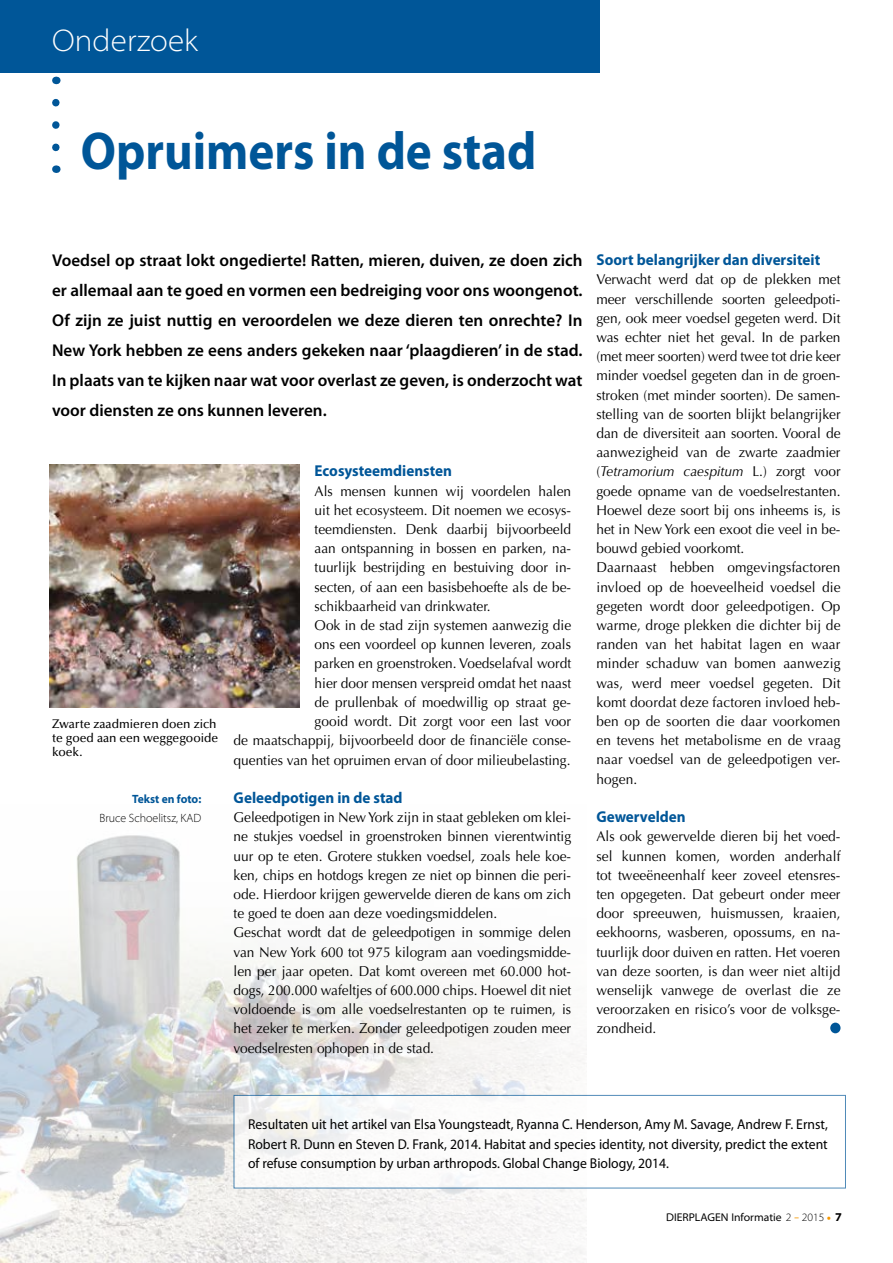
<style>
.page{position:relative;width:893px;height:1263px;background:#fff}
.page>*{position:absolute;margin:0;border:0;box-sizing:border-box;transform-origin:0 0}
.t1{font:700 53.4px "Myriad Pro";color:#005698;scale:.92 1}
.t2{font:300 semi-expanded 31.5px "Myriad Pro";letter-spacing:.005em;color:#fff;scale:.95 1}
.t3{font:600 17.1px/30px "Myriad Pro";color:#000;text-align:justify}
.t4{font:700 15.75px "Myriad Pro";color:#005698;scale:.96 1}
.t5{font:14.25px/19.2px "Optima LT Std";color:#000;scale:.96 1}
.t6{font:14.25px/19.2px "Myriad Pro";color:#000;text-align:justify;scale:.96 1}
.t7{font:500 12.6px/14.1px "Optima LT Std";color:#000;scale:.96 1}
.t8{font:300 semi-expanded 12px "Myriad Pro";color:#000;scale:.9 1}
.t9{font:700 semi-expanded 12px "Myriad Pro";color:#005698;scale:.9 1}
.t10{font:semi-expanded 11.25px "Myriad Pro";color:#000;scale:.95 1}
.s1{font-style:italic}
.s2{font-weight:300}
.s3{font-weight:300;font-size:18px;color:#f59700}
.s4{font-weight:700;font-size:12px}
</style>
<div class="page">
<svg style="left:52px;top:103px;width:8px;height:49px"></svg>
<div style="left:0;top:0;width:600px;height:72px;background:#005698"></div>
<img style="left:0;top:835px;width:587px;height:428px">
<div style="left:234px;top:1095px;width:612px;height:93px;background:#fff"></div>
<div style="left:830px;top:1022px;width:10px;height:11px;background:#005698;border-radius:50%"></div>
<img style="left:50px;top:465px;width:249px;height:242px">
<h2 class="t2" style="left:52px;top:23px;width:155px">Onderzoek</h2>
<h1 class="t1" style="left:81px;top:116px;width:497px">Opruimers in de stad</h1>
<p class="t3" style="left:52px;top:244px;width:532px">Voedsel op straat lokt ongedierte! Ratten, mieren, duiven, ze doen zich er allemaal aan te goed en vormen een bedreiging voor ons woongenot.<br>Of zijn ze juist nuttig en veroordelen we deze dieren ten onrechte? In New York hebben ze eens anders gekeken naar ‘plaagdieren’ in de stad.<br>In plaats van te kijken naar wat voor overlast ze geven, is onderzocht wat voor diensten ze ons kunnen leveren.</p>
<p class="t7" style="left:52px;top:717px;width:175px">Zwarte zaadmieren doen zich te goed aan een weggegooide koek.</p>
<p class="t9" style="left:132px;top:792px;width:78px">Tekst en foto:</p>
<p class="t8" style="left:100px;top:811px;width:115px">Bruce Schoelitsz, KAD</p>
<p class="t4" style="left:315px;top:461px;width:145px">Ecosysteemdiensten</p>
<p class="t5" style="left:315px;top:481px;width:269px">Als mensen kunnen wij voordelen halen</p>
<p class="t5" style="left:315px;top:501px;width:269px">uit het ecosysteem. Dit noemen we ecosys-</p>
<p class="t5" style="left:315px;top:520px;width:269px">teemdiensten. Denk daarbij bijvoorbeeld</p>
<p class="t5" style="left:315px;top:539px;width:269px">aan ontspanning in bossen en parken, na-</p>
<p class="t5" style="left:315px;top:558px;width:269px">tuurlijk bestrijding en bestuiving door in-</p>
<p class="t5" style="left:315px;top:577px;width:269px">secten, of aan een basisbehoefte als de be-</p>
<p class="t5" style="left:315px;top:597px;width:185px">schikbaarheid van drinkwater.</p>
<p class="t5" style="left:315px;top:616px;width:269px">Ook in de stad zijn systemen aanwezig die</p>
<p class="t5" style="left:315px;top:635px;width:269px">ons een voordeel op kunnen leveren, zoals</p>
<p class="t5" style="left:315px;top:654px;width:269px">parken en groenstroken. Voedselafval wordt</p>
<p class="t5" style="left:315px;top:673px;width:269px">hier door mensen verspreid omdat het naast</p>
<p class="t5" style="left:315px;top:693px;width:269px">de prullenbak of moedwillig op straat ge-</p>
<p class="t5" style="left:315px;top:712px;width:269px">gooid wordt. Dit zorgt voor een last voor</p>
<p class="t5" style="left:234px;top:731px;width:353px">de maatschappij, bijvoorbeeld door de financiële conse-</p>
<p class="t5" style="left:234px;top:750px;width:352px">quenties van het opruimen ervan of door milieubelasting.</p>
<p class="t4" style="left:234px;top:787px;width:178px">Geleedpotigen in de stad</p>
<p class="t5" style="left:234px;top:808px;width:353px">Geleedpotigen in New York zijn in staat gebleken om klei&shy;ne stukjes voedsel in groenstroken binnen vierentwintig uur op te eten. Grotere stukken voedsel, zoals hele koe&shy;ken, chips en hotdogs kregen ze niet op binnen die peri&shy;ode. Hierdoor krijgen gewervelde dieren de kans om zich te goed te doen aan deze voedingsmiddelen.<br>Geschat wordt dat de geleedpotigen in sommige delen van New York 600 tot 975 kilogram aan voedingsmidde&shy;len per jaar opeten. Dat komt overeen met 60.000 hot&shy;dogs, 200.000 wafeltjes of 600.000 chips. Hoewel dit niet voldoende is om alle voedselrestanten op te ruimen, is het zeker te merken. Zonder geleedpotigen zouden meer voedselresten ophopen in de stad.</p>
<p class="t4" style="left:596px;top:250px;width:235px">Soort belangrijker dan diversiteit</p>
<p class="t5" style="left:596px;top:270px;width:256px">Verwacht werd dat op de plekken met meer verschillende soorten geleedpoti&shy;gen, ook meer voedsel gegeten werd. Dit was echter niet het geval. In de parken (met meer soorten) werd twee tot drie keer minder voedsel gegeten dan in de groen&shy;stroken (met minder soorten). De samen&shy;stelling van de soorten blijkt belangrijker dan de diversiteit aan soorten. Vooral de aanwezigheid van de zwarte zaadmier (<span class="s1">Tetramorium caespitum</span> L.) zorgt voor goede opname van de voedselrestanten.<br>Hoewel deze soort bij ons inheems is, is het in New York een exoot die veel in be&shy;bouwd gebied voorkomt.<br>Daarnaast hebben omgevingsfactoren invloed op de hoeveelheid voedsel die gegeten wordt door geleedpotigen. Op warme, droge plekken die dichter bij de randen van het habitat lagen en waar minder schaduw van bomen aanwezig was, werd meer voedsel gegeten. Dit komt doordat deze factoren invloed heb&shy;ben op de soorten die daar voorkomen en tevens het metabolisme en de vraag naar voedsel van de geleedpotigen ver&shy;hogen.</p>
<p class="t4" style="left:596px;top:806px;width:95px">Gewervelden</p>
<p class="t5" style="left:596px;top:827px;width:256px;text-align:justify">Als ook gewervelde dieren bij het voed&shy;sel kunnen komen, worden anderhalf tot tweeëneenhalf keer zoveel etensres&shy;ten opgegeten. Dat gebeurt onder meer door spreeuwen, huismussen, kraaien, eekhoorns, wasberen, opossums, en na&shy;tuurlijk door duiven en ratten. Het voeren van deze soorten, is dan weer niet altijd wenselijk vanwege de overlast die ze veroorzaken en risico’s voor de volksge&shy;zondheid.</p>
<p class="t6" style="left:248px;top:1115px;width:605px">Resultaten uit het artikel van Elsa Youngsteadt, Ryanna C. Henderson, Amy M. Savage, Andrew F. Ernst, Robert R. Dunn en Steven D. Frank, 2014. Habitat and species identity, not diversity, predict the extent of refuse consumption by urban arthropods. Global Change Biology, 2014.</p>
<p class="t10" style="left:666px;top:1211px;width:186px">DIERPLAGEN Informatie <span class="s2">2</span> <span class="s3">-</span> <span class="s2">2015</span> <span class="s3">•</span> <span class="s4">7</span></p>
</div>
